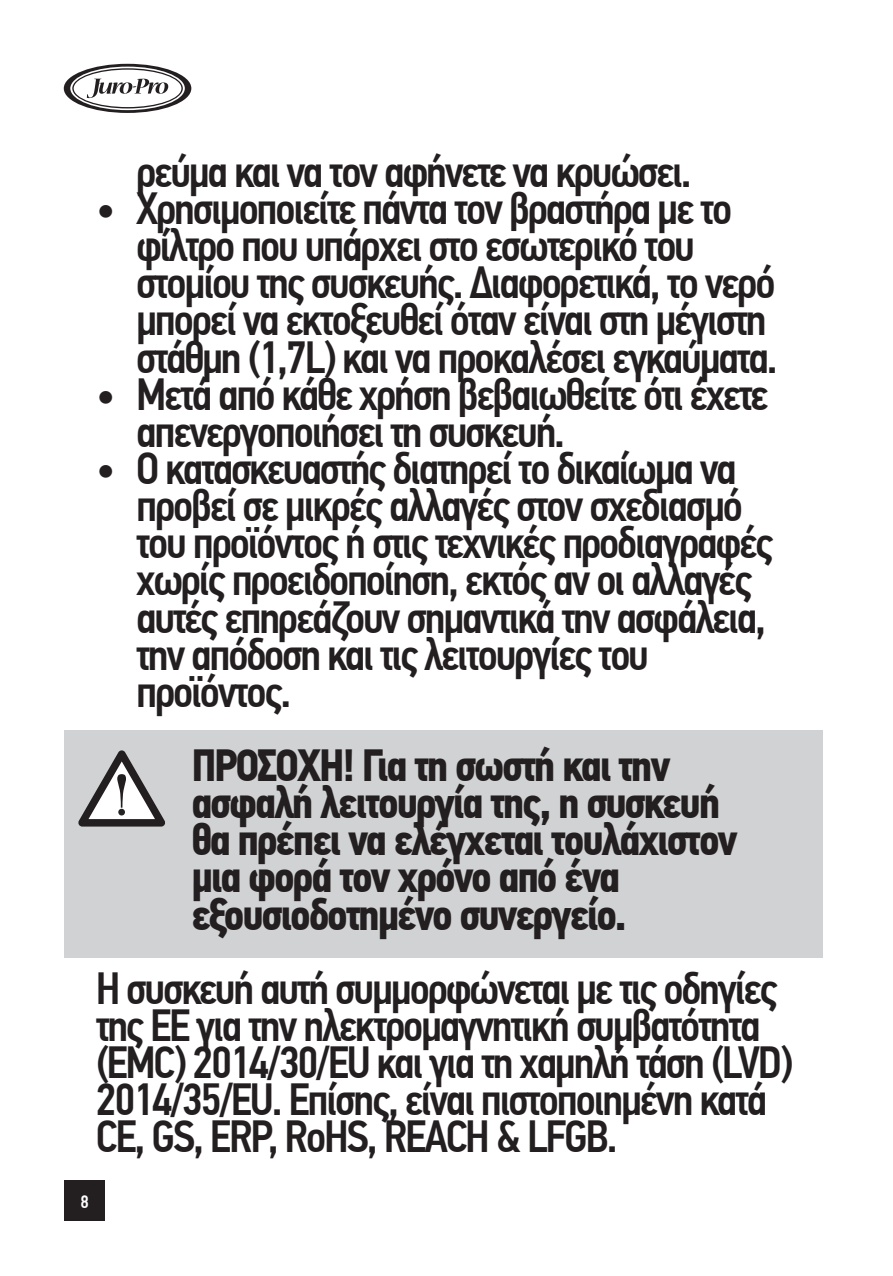
<style>
.page{position:relative;width:893px;height:1276px;background:#fff}
.page>*{position:absolute;margin:0;border:0;box-sizing:border-box;transform-origin:0 0}
.t1{font:500 45px/37.1px "PF Din Text Cond Pro";letter-spacing:-.05em;color:#231f20}
.t2{font:700 45px/37.1px "PF Din Text Cond Pro";letter-spacing:-.05em;color:#231f20}
.t3{font:500 18px "PF Din Text Cond Pro";color:#fff}
</style>
<div class="page">
<svg style="left:64px;top:64px;width:127px;height:49px"></svg>
<div style="left:64px;top:1180px;width:41px;height:41px;background:#231f20"></div>
<div style="left:64px;top:730px;width:759px;height:228px;background:#d1d2d4"></div>
<svg style="left:78px;top:750px;width:87px;height:76px"></svg>
<p class="t1" style="left:136px;top:153px;width:557px">ρεύμα και να τον αφήνετε να κρυώσει.</p>
<p class="t1" style="left:136px;top:190px;width:643px;text-indent:-40px">• Χρησιμοποιείτε πάντα τον βραστήρα με το φίλτρο που υπάρχει στο εσωτερικό του στομίου της συσκευής. Διαφορετικά, το νερό μπορεί να εκτοξευθεί όταν είναι στη μέγιστη στάθμη (1,7L) και να προκαλέσει εγκαύματα.</p>
<p class="t1" style="left:136px;top:376px;width:634px;text-indent:-40px">• Μετά από κάθε χρήση βεβαιωθείτε ότι έχετε απενεργοποιήσει τη συσκευή.</p>
<p class="t1" style="left:136px;top:450px;width:639px;text-indent:-40px">• Ο κατασκευαστής διατηρεί το δικαίωμα να προβεί σε μικρές αλλαγές στον σχεδιασμό του προϊόντος ή στις τεχνικές προδιαγραφές χωρίς προειδοποίηση, εκτός αν οι αλλαγές αυτές επηρεάζουν σημαντικά την ασφάλεια, την απόδοση και τις λειτουργίες του προϊόντος.</p>
<p class="t2" style="left:191px;top:747px;width:548px">ΠΡΟΣΟΧΗ! Για τη σωστή και την ασφαλή λειτουργία της, η συσκευή θα πρέπει να ελέγχεται τουλάχιστον μια φορά τον χρόνο από ένα εξουσιοδοτημένο συνεργείο.</p>
<p class="t1" style="left:96px;top:970px;width:699px">Η συσκευή αυτή συμμορφώνεται με τις οδηγίες της ΕΕ για την ηλεκτρομαγνητική συμβατότητα (EMC) 2014/30/EU και για τη χαμηλή τάση (LVD)<br>2014/35/ΕU. Επίσης, είναι πιστοποιημένη κατά CE, GS, ERP, RoHS, REACH &amp; LFGB.</p>
<p class="t3" style="left:81px;top:1190px;width:10px">8</p>
</div>
